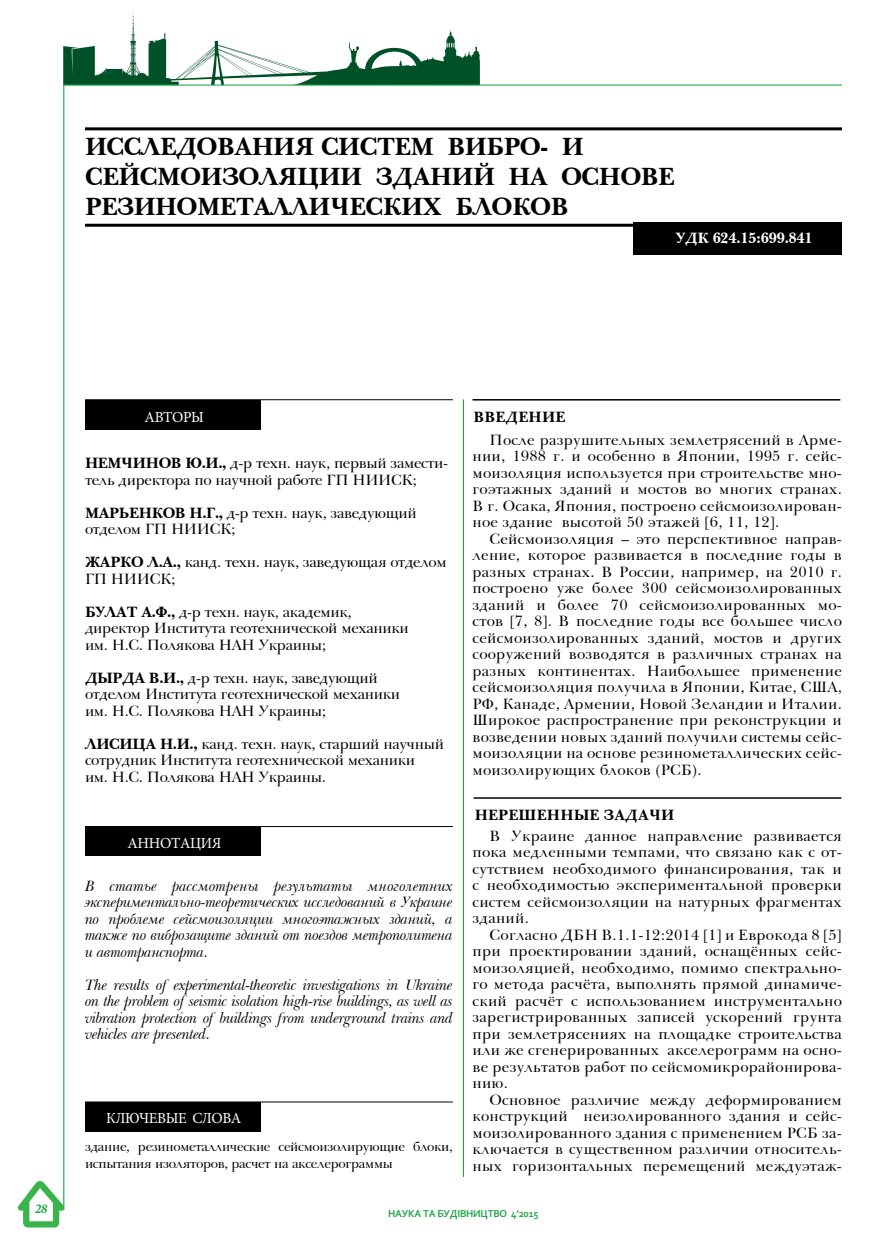
<style>
.page{position:relative;width:893px;height:1255px;background:#fff}
.page>*{position:absolute;margin:0;border:0;box-sizing:border-box;transform-origin:0 0}
.t1{font:700 25.5px/30px "Baskerville BT";letter-spacing:-.025em;color:#000}
.t2{font:15.3px/16.5px "Baskerville BT";letter-spacing:-.025em;color:#000}
.t3{font:italic 15.3px/16.5px "Baskerville BT";letter-spacing:-.025em;color:#000;text-align:justify}
.t4{font:700 15.3px "Baskerville BT";letter-spacing:.01em;color:#000}
.t5{font:15.3px "Minion Pro";letter-spacing:-.025em;color:#fff}
.t6{font:700 15.3px "Baskerville BT";letter-spacing:-.025em;color:#fff}
.t7{font:13.5px/16.5px "Baskerville BT";letter-spacing:-.025em;color:#000}
.t8{font:italic 700 13.5px "Minion Pro";color:#21a84a}
.t9{font:700 10.5px "Corbel";letter-spacing:-.025em;color:#21a84a}
.s1{font-weight:700}
</style>
<div class="page">
<hr style="left:63px;top:85px;width:1px;height:1124px;background:#21a84a">
<svg style="left:18px;top:1180px;width:47px;height:47px"></svg>
<svg style="left:63px;top:13px;width:417px;height:72px"></svg>
<hr style="left:64px;top:84px;width:778px;height:2px;background:#21a84a">
<hr style="left:85px;top:127px;width:757px;height:3px;background:#000">
<hr style="left:85px;top:224px;width:757px;height:3px;background:#000">
<div style="left:633px;top:222px;width:209px;height:32px;background:#000"></div>
<hr style="left:85px;top:399px;width:368px;height:1px;background:#000">
<div style="left:85px;top:400px;width:176px;height:29px;background:#000"></div>
<hr style="left:85px;top:826px;width:368px;height:1px;background:#000">
<div style="left:85px;top:826px;width:176px;height:30px;background:#000"></div>
<hr style="left:85px;top:1101px;width:368px;height:1px;background:#000">
<div style="left:85px;top:1101px;width:176px;height:30px;background:#000"></div>
<hr style="left:463px;top:399px;width:1px;height:777px;background:#1aa81c">
<hr style="left:472px;top:399px;width:368px;height:1px;background:#000">
<hr style="left:474px;top:797px;width:367px;height:1px;background:#000">
<h1 class="t1" style="left:85px;top:131px;width:591px">ИССЛЕДОВАНИЯ СИСТЕМ ВИБРО- И<br>СЕЙСМОИЗОЛЯЦИИ ЗДАНИЙ НА ОСНОВЕ<br>РЕЗИНОМЕТАЛЛИЧЕСКИХ БЛОКОВ</h1>
<p class="t6" style="left:676px;top:227px;width:139px">УДК 624.15:699.841</p>
<p class="t8" style="left:35px;top:1198px;width:14px">28</p>
<p class="t5" style="left:145px;top:406px;width:61px">АВТОРЫ</p>
<p class="t2" style="left:85px;top:454px;width:365px;text-indent:100px"><span class="s1">Ю.И.,</span> д-р техн. наук, первый замести&shy;тель директора по научной работе ГП НИИСК;</p>
<p class="t4" style="left:85px;top:502px;width:57px">Марьенков</p>
<p class="t4" style="left:85px;top:452px;width:26px">Немчинов</p>
<p class="t2" style="left:85px;top:504px;width:333px;text-indent:105px"><span class="s1">Н.Г.,</span> д-р техн. наук, заведующий отделом ГП НИИСК;</p>
<p class="t4" style="left:85px;top:551px;width:27px">Жарко</p>
<p class="t2" style="left:85px;top:553px;width:363px;text-indent:62px"><span class="s1">Л.А.,</span> канд. техн. наук, заведующая отделом<br>ГП НИИСК;</p>
<p class="t4" style="left:85px;top:601px;width:22px">Булат</p>
<p class="t2" style="left:85px;top:603px;width:325px;text-indent:56px"><span class="s1">А.Ф.,</span> д-р техн. наук, академик, директор Института геотехнической механики им. Н.С. Полякова НАН Украины;</p>
<p class="t4" style="left:85px;top:667px;width:40px">Дырда</p>
<p class="t2" style="left:85px;top:669px;width:317px;text-indent:64px"><span class="s1">В.И.,</span> д-р техн. наук, заведующий отделом Института геотехнической механики им. Н.С. Полякова НАН Украины;</p>
<p class="t4" style="left:85px;top:733px;width:25px">Лисица</p>
<p class="t2" style="left:85px;top:735px;width:361px;text-indent:75px"><span class="s1">Н.И.,</span> канд. техн. наук, старший научный сотрудник Института геотехнической механики<br>им. Н.С. Полякова НАН Украины.</p>
<p class="t5" style="left:128px;top:832px;width:96px">АННОТАЦИЯ</p>
<p class="t3" style="left:85px;top:877px;width:369px">В статье рассмотрены результаты многолетних экспериментально-теоретических исследований в Украине по проблеме сейсмоизоляции многоэтажных зданий, а также по виброзащите зданий от поездов метрополитена и автотранспорта.</p>
<p class="t3" style="left:85px;top:976px;width:369px">The results of experimental-theoretic investigations in Ukraine on the problem of seismic isolation high-rise buildings, as well as vibration protection of buildings from underground trains and vehicles are presented.</p>
<p class="t5" style="left:106px;top:1108px;width:137px">КЛЮЧЕВЫЕ СЛОВА</p>
<p class="t7" style="left:85px;top:1138px;width:369px">здание, резинометаллические сейсмоизолирующие блоки, испытания изоляторов, расчет на акселерограммы</p>
<p class="t4" style="left:474px;top:406px;width:93px">ВВЕДЕНИЕ</p>
<p class="t2" style="left:472px;top:431px;width:371px;text-align:justify;text-indent:17px">После разрушительных землетрясений в Арме&shy;нии, 1988 г. и особенно в Японии, 1995 г. сейс&shy;моизоляция используется при строительстве мно&shy;гоэтажных зданий и мостов во многих странах.<br>В г. Осака, Япония, построено сейсмоизолирован&shy;ное здание высотой 50 этажей [6, 11, 12].</p>
<p class="t2" style="left:472px;top:530px;width:371px;text-align:justify;text-indent:17px">Сейсмоизоляция – это перспективное направ&shy;ление, которое развивается в последние годы в разных странах. В России, например, на 2010 г. построено уже более 300 сейсмоизолированных зданий и более 70 сейсмоизолированных мо&shy;стов [7, 8]. В последние годы все большее число сейсмоизолированных зданий, мостов и других сооружений возводятся в различных странах на разных континентах. Наибольшее применение сейсмоизоляция получила в Японии, Китае, США, РФ, Канаде, Армении, Новой Зеландии и Италии.<br>Широкое распространение при реконструкции и возведении новых зданий получили системы сейс&shy;моизоляции на основе резинометаллических сейс&shy;моизолирующих блоков (РСБ).</p>
<p class="t4" style="left:475px;top:804px;width:201px">НЕРЕШЕННЫЕ ЗАДАЧИ</p>
<p class="t2" style="left:472px;top:827px;width:371px;text-align:justify;text-indent:17px">В Украине данное направление развивается пока медленными темпами, что связано как с от&shy;сутствием необходимого финансирования, так и с необходимостью экспериментальной проверки систем сейсмоизоляции на натурных фрагментах зданий.</p>
<p class="t2" style="left:472px;top:925px;width:371px;text-align:justify;text-indent:17px">Согласно ДБН В.1.1-12:2014 [1] и Еврокода 8 [5] при проектировании зданий, оснащённых сейс&shy;моизоляцией, необходимо, помимо спектрально&shy;го метода расчёта, выполнять прямой динамиче&shy;ский расчёт с использованием инструментально зарегистрированных записей ускорений грунта при землетрясениях на площадке строительства или же сгенерированных акселерограмм на осно&shy;ве результатов работ по сейсмомикрорайонирова&shy;нию.</p>
<p class="t2" style="left:472px;top:1090px;width:371px;text-align:justify;text-indent:17px">Основное различие между деформированием конструкций неизолированного здания и сейс&shy;моизолированного здания с применением РСБ за&shy;ключается в существенном различии относитель&shy;ных горизонтальных перемещений междуэтаж-</p>
<p class="t9" style="left:388px;top:1206px;width:152px">НАУКА ТА БУДIВНИЦТВО 4’2015</p>
</div>
